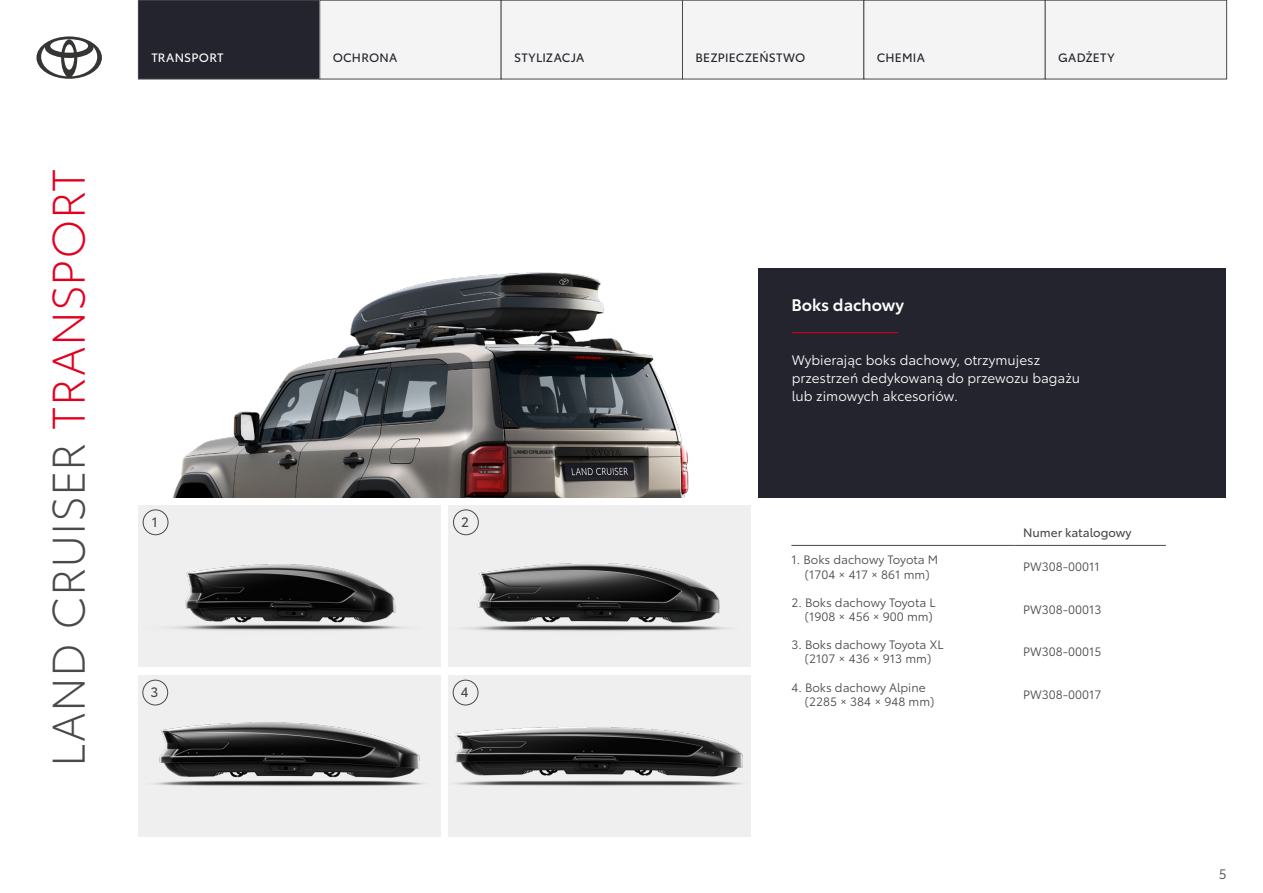
<style>
.page{position:relative;width:1263px;height:893px;background:#fff}
.page>*{position:absolute;margin:0;border:0;box-sizing:border-box;transform-origin:0 0}
.t1{font:300 45px "Toyota Type";letter-spacing:.005em;color:#494948}
.t2{font:600 16.5px "Toyota Type";color:#fff}
.t3{font:13.5px/18px "Toyota Type";color:#fff}
.t4{font:13.5px "Toyota Type";color:#494948}
.t5{font:13.5px "Toyota Type";color:#494948}
.t6{font:12px/14.4px "Toyota Type";color:#494948;text-align:center}
.t7{font:12px "Toyota Type";letter-spacing:.02em;color:#23242d}
.t8{font:12px "Toyota Type";color:#494948}
.t9{font:12px "Toyota Type";letter-spacing:.02em;color:#fff}
.s1{color:#e3001f}
</style>
<div class="page">
<img style="left:173px;top:272px;width:516px;height:226px">
<div style="left:138px;top:0;width:182px;height:79px;background:#23242d"></div>
<div style="left:138px;top:0;width:182px;height:79px;border:1px solid #494948"></div>
<div style="left:320px;top:0;width:181px;height:79px;background:#f4f4f4"></div>
<div style="left:320px;top:0;width:181px;height:79px;border:1px solid #494948"></div>
<div style="left:501px;top:0;width:181px;height:79px;background:#f4f4f4"></div>
<div style="left:501px;top:0;width:182px;height:79px;border:1px solid #494948"></div>
<div style="left:682px;top:0;width:182px;height:79px;background:#f4f4f4"></div>
<div style="left:682px;top:0;width:182px;height:79px;border:1px solid #494948"></div>
<div style="left:864px;top:0;width:181px;height:79px;background:#f4f4f4"></div>
<div style="left:864px;top:0;width:181px;height:79px;border:1px solid #494948"></div>
<div style="left:1045px;top:0;width:182px;height:79px;background:#f4f4f4"></div>
<div style="left:1045px;top:0;width:182px;height:79px;border:1px solid #494948"></div>
<svg style="left:36px;top:36px;width:66px;height:43px"></svg>
<div style="left:758px;top:269px;width:467px;height:229px;background:#23242d"></div>
<hr style="left:792px;top:332px;width:106px;height:1px;background:#e3001f">
<div style="left:138px;top:675px;width:302px;height:162px;background:#efefef"></div>
<div style="left:448px;top:675px;width:302px;height:162px;background:#efefef"></div>
<div style="left:138px;top:505px;width:302px;height:162px;background:#efefef"></div>
<div style="left:448px;top:505px;width:302px;height:162px;background:#efefef"></div>
<img style="left:466px;top:563px;width:261px;height:68px">
<img style="left:171px;top:564px;width:233px;height:67px">
<img style="left:145px;top:701px;width:279px;height:85px">
<img style="left:454px;top:700px;width:289px;height:86px">
<div style="left:453px;top:509px;width:26px;height:26px;border:1px solid #494948;border-radius:50%"></div>
<div style="left:142px;top:680px;width:26px;height:25px;border:1px solid #494948;border-radius:50%"></div>
<div style="left:453px;top:680px;width:25px;height:25px;border:1px solid #494948;border-radius:50%"></div>
<div style="left:143px;top:509px;width:25px;height:26px;border:1px solid #494948;border-radius:50%"></div>
<hr style="left:791px;top:545px;width:223px;height:1px;background:#494948">
<hr style="left:1014px;top:545px;width:152px;height:1px;background:#494948">
<h1 class="t1" style="left:36px;top:767px;width:600px;rotate:-90deg">LAND CRUISER <span class="s1">TRANSPORT</span></h1>
<p class="t9" style="left:151px;top:49px;width:74px">TRANSPORT</p>
<p class="t7" style="left:333px;top:49px;width:66px">OCHRONA</p>
<p class="t7" style="left:514px;top:49px;width:72px">STYLIZACJA</p>
<p class="t7" style="left:695px;top:49px;width:112px">BEZPIECZEŃSTWO</p>
<p class="t7" style="left:877px;top:49px;width:50px">CHEMIA</p>
<p class="t7" style="left:1058px;top:49px;width:58px">GADŻETY</p>
<h2 class="t2" style="left:791px;top:293px;width:114px">Boks dachowy</h2>
<p class="t4" style="left:152px;top:512px;width:8px">1</p>
<p class="t4" style="left:461px;top:512px;width:9px">2</p>
<p class="t4" style="left:150px;top:682px;width:9px">3</p>
<p class="t4" style="left:461px;top:682px;width:9px">4</p>
<p class="t3" style="left:792px;top:350px;width:290px">Wybierając boks dachowy, otrzymujesz przestrzeń dedykowaną do przewozu bagażu lub zimowych akcesoriów.</p>
<p class="t8" style="left:1023px;top:524px;width:110px">Numer katalogowy</p>
<p class="t6" style="left:791px;top:552px;width:148px">1. Boks dachowy Toyota M (1704 × 417 × 861 mm)</p>
<p class="t6" style="left:1023px;top:559px;width:78px">PW308-00011</p>
<p class="t6" style="left:791px;top:594px;width:146px;text-align:right">2. Boks dachowy Toyota L (1908 × 456 × 900 mm)</p>
<p class="t6" style="left:1023px;top:601px;width:80px">PW308-00013</p>
<p class="t6" style="left:791px;top:637px;width:154px">3. Boks dachowy Toyota XL (2107 × 436 × 913 mm)</p>
<p class="t6" style="left:1023px;top:644px;width:80px">PW308-00015</p>
<p class="t6" style="left:805px;top:679px;width:131px;text-align:left;text-indent:-14px">4. Boks dachowy Alpine (2285 × 384 × 948 mm)</p>
<p class="t6" style="left:1023px;top:686px;width:80px">PW308-00017</p>
<p class="t5" style="left:1219px;top:864px;width:9px">5</p>
</div>
